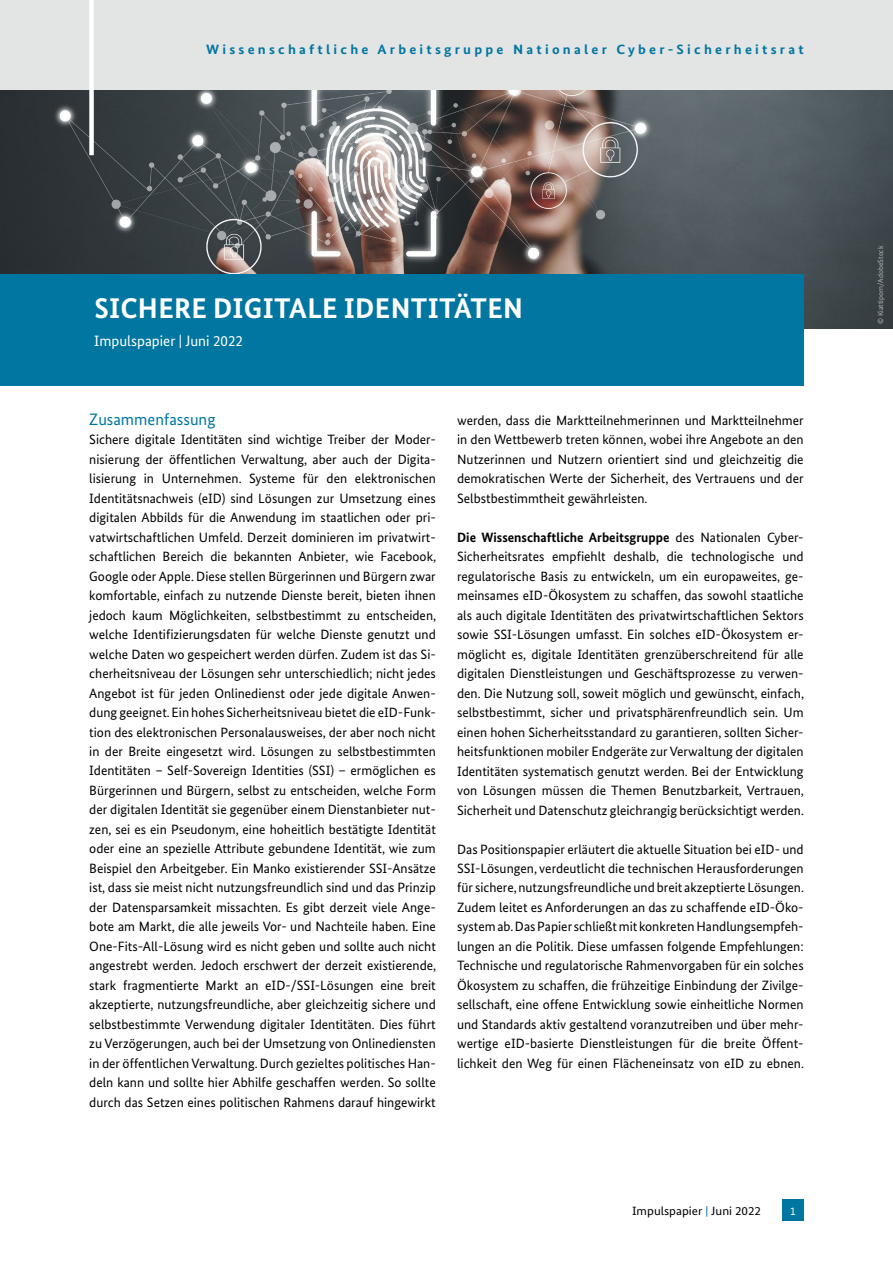
<style>
.page{position:relative;width:893px;height:1263px;background:#fff}
.page>*{position:absolute;margin:0;border:0;box-sizing:border-box;transform-origin:0 0}
.t1{font:700 28.5px "Bundes Sans";letter-spacing:.01em;color:#fff}
.t2{font:16.5px "Bundes Sans";color:#0076a0}
.t3{font:15px "Bundes Sans";color:#fff}
.t4{font:13.5px/19.5px "Bundes Sans";color:#000;text-align:justify}
.t5{font:700 13.5px "Bundes Sans";letter-spacing:.22em;color:#0076a0;scale:1.08 1}
.t6{font:12px "Bundes Sans";color:#000;scale:1.08 1}
.t7{font:11.25px "Bundes Sans";color:#fff}
.t8{font:7.5px "Bundes Sans";color:#b1b3b4}
.s1{font-weight:700}
.s2{color:#0076a0}
</style>
<div class="page">
<img style="left:0;top:89px;width:893px;height:240px">
<div style="left:0;top:0;width:893px;height:89px;background:#e3e4e4"></div>
<div style="left:89px;top:0;width:5px;height:155px;background:#fff"></div>
<div style="left:782px;top:1199px;width:22px;height:21px;background:#0076a0"></div>
<div style="left:0;top:274px;width:804px;height:112px;background:#0076a0"></div>
<p class="t5" style="left:206px;top:41px;width:555px">Wissenschaftliche Arbeitsgruppe Nationaler Cyber-Sicherheitsrat</p>
<p class="t1" style="left:94px;top:291px;width:430px">SICHERE DIGITALE IDENTITÄTEN</p>
<p class="t3" style="left:94px;top:332px;width:150px">Impulspapier | Juni 2022</p>
<h1 class="t2" style="left:89px;top:409px;width:128px">Zusammenfassung</h1>
<p class="t4" style="left:89px;top:429px;width:348px">Sichere digitale Identitäten sind wichtige Treiber der Moder&shy;nisierung der öffentlichen Verwaltung, aber auch der Digita&shy;lisierung in Unternehmen. Systeme für den elektronischen Identitätsnachweis (eID) sind Lösungen zur Umsetzung eines digitalen Abbilds für die Anwendung im staatlichen oder pri&shy;vatwirtschaftlichen Umfeld. Derzeit dominieren im privatwirt&shy;schaftlichen Bereich die bekannten Anbieter, wie Facebook, Google oder Apple. Diese stellen Bürgerinnen und Bürgern zwar komfortable, einfach zu nutzende Dienste bereit, bieten ihnen jedoch kaum Möglichkeiten, selbstbestimmt zu entscheiden, welche Identifizierungsdaten für welche Dienste genutzt und welche Daten wo gespeichert werden dürfen. Zudem ist das Si&shy;cherheitsniveau der Lösungen sehr unterschiedlich; nicht jedes Angebot ist für jeden Onlinedienst oder jede digitale Anwen&shy;dung geeignet. Ein hohes Sicherheitsniveau bietet die eID-Funk&shy;tion des elektronischen Personalausweises, der aber noch nicht in der Breite eingesetzt wird. Lösungen zu selbstbestimmten Identitäten – Self-Sovereign Identities (SSI) – ermöglichen es Bürgerinnen und Bürgern, selbst zu entscheiden, welche Form der digitalen Identität sie gegenüber einem Dienstanbieter nut&shy;zen, sei es ein Pseudonym, eine hoheitlich bestätigte Identität oder eine an spezielle Attribute gebundene Identität, wie zum Beispiel den Arbeitgeber. Ein Manko existierender SSI-Ansätze ist, dass sie meist nicht nutzungsfreundlich sind und das Prinzip der Datensparsamkeit missachten. Es gibt derzeit viele Ange&shy;bote am Markt, die alle jeweils Vor- und Nachteile haben. Eine One-Fits-All-Lösung wird es nicht geben und sollte auch nicht angestrebt werden. Jedoch erschwert der derzeit existierende, stark fragmentierte Markt an eID-/SSI-Lösungen eine breit akzeptierte, nutzungsfreundliche, aber gleichzeitig sichere und selbstbestimmte Verwendung digitaler Identitäten. Dies führt zu Verzögerungen, auch bei der Umsetzung von Onlinediensten in der öffentlichen Verwaltung. Durch gezieltes politisches Han&shy;deln kann und sollte hier Abhilfe geschaffen werden. So sollte durch das Setzen eines politischen Rahmens darauf hingewirkt</p>
<p class="t4" style="left:457px;top:410px;width:348px">werden, dass die Marktteilnehmerinnen und Marktteilnehmer in den Wettbewerb treten können, wobei ihre Angebote an den Nutzerinnen und Nutzern orientiert sind und gleichzeitig die demokratischen Werte der Sicherheit, des Vertrauens und der Selbstbestimmtheit gewährleisten.</p>
<p class="t4" style="left:457px;top:527px;width:348px"><span class="s1">Die Wissenschaftliche Arbeitsgruppe</span> des Nationalen Cyber-Sicherheitsrates empfiehlt deshalb, die technologische und regulatorische Basis zu entwickeln, um ein europaweites, ge&shy;meinsames eID-Ökosystem zu schaffen, das sowohl staatliche als auch digitale Identitäten des privatwirtschaftlichen Sektors sowie SSI-Lösungen umfasst. Ein solches eID-Ökosystem er&shy;möglicht es, digitale Identitäten grenzüberschreitend für alle digitalen Dienstleistungen und Geschäftsprozesse zu verwen&shy;den. Die Nutzung soll, soweit möglich und gewünscht, einfach, selbstbestimmt, sicher und privatsphärenfreundlich sein. Um einen hohen Sicherheitsstandard zu garantieren, sollten Sicher&shy;heitsfunktionen mobiler Endgeräte zur Verwaltung der digitalen Identitäten systematisch genutzt werden. Bei der Entwicklung von Lösungen müssen die Themen Benutzbarkeit, Vertrauen, Sicherheit und Datenschutz gleichrangig berücksichtigt werden.</p>
<p class="t4" style="left:457px;top:839px;width:348px">Das Positionspapier erläutert die aktuelle Situation bei eID- und SSI-Lösungen, verdeutlicht die technischen Herausforderungen für sichere, nutzungsfreundliche und breit akzeptierte Lösungen.<br>Zudem leitet es Anforderungen an das zu schaffende eID-Öko&shy;system ab. Das Papier schließt mit konkreten Handlungsempfeh&shy;lungen an die Politik. Diese umfassen folgende Empfehlungen:<br>Technische und regulatorische Rahmenvorgaben für ein solches Ökosystem zu schaffen, die frühzeitige Einbindung der Zivilge&shy;sellschaft, eine offene Entwicklung sowie einheitliche Normen und Standards aktiv gestaltend voranzutreiben und über mehr&shy;wertige eID-basierte Dienstleistungen für die breite Öffent&shy;lichkeit den Weg für einen Flächeneinsatz von eID zu ebnen.</p>
<p class="t6" style="left:632px;top:1204px;width:121px">Impulspapier <span class="s2">|</span> Juni 2022</p>
<p class="t7" style="left:790px;top:1204px;width:7px">1</p>
<p class="t8" style="left:876px;top:324px;width:80px;rotate:-90deg">© Kiattiporn/AdobeStock</p>
</div>
